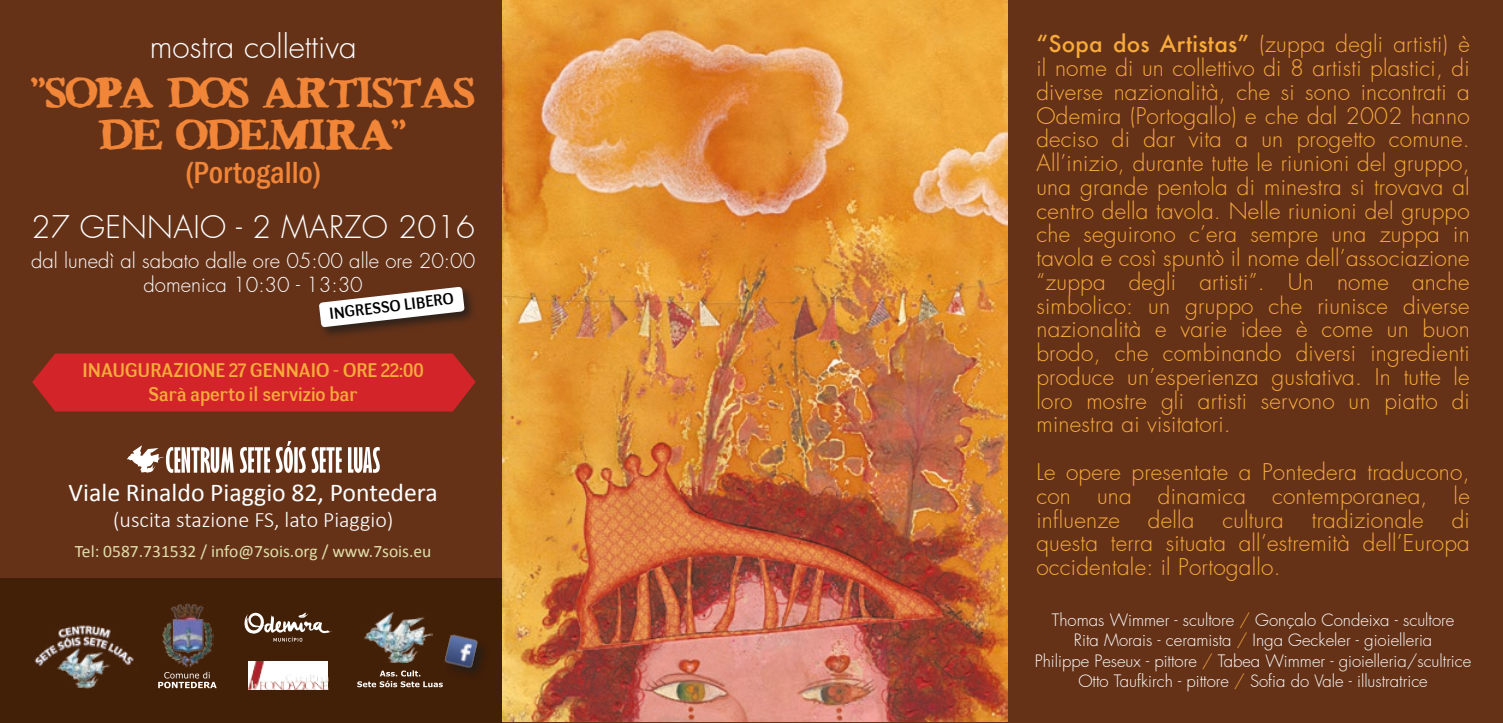
<style>
.page{position:relative;width:1503px;height:723px;background:#fff}
.page>*{position:absolute;margin:0;border:0;box-sizing:border-box;transform-origin:0 0}
.t1{font:300 31.5px "Futura";color:#fff}
.t2{font:500 condensed 31.5px "Franklin Gothic";color:#f18538}
.t3{font:31px/42.5px "Bedbug";letter-spacing:-.04em;color:#f18538;text-align:center}
.t4{font:300 30.5px "Futura";letter-spacing:.01em;color:#fff}
.t5{font:25.75px "Calibri";color:#fff}
.t6{font:300 22.5px/23.8px "Futura";letter-spacing:.01em;color:#f8ab3b;text-align:justify}
.t7{font:300 22px "Calibri";color:#fff}
.t8{font:300 20.25px/23.8px "Futura";color:#fff;text-align:center}
.t9{font:19.5px/23.5px "Negotiate Free";color:#f8ab3b;text-align:center}
.t10{font:17.5px "Calibri";color:#dfdfab}
.t11{font:300 16.75px/20px "Futura";color:#fff;text-align:center}
.t12{font:16px "Negotiate Free";color:#020100}
.s1{font-weight:500}
.s2{color:#f8ab3b}
</style>
<div class="page">
<div style="left:0;top:0;width:1502px;height:723px;background:#653218"></div>
<div style="left:0;top:578px;width:502px;height:145px;background:#421f07"></div>
<div style="left:32px;top:353px;width:443px;height:58px;background:#d3242a"></div>
<img style="left:34px;top:625px;width:100px;height:63px">
<svg style="left:357px;top:670px;width:86px;height:17px"></svg>
<img style="left:364px;top:612px;width:68px;height:51px">
<img style="left:437px;top:634px;width:46px;height:38px">
<svg style="left:127px;top:441px;width:253px;height:32px"></svg>
<img style="left:162px;top:603px;width:52px;height:65px">
<svg style="left:158px;top:672px;width:59px;height:16px"></svg>
<img style="left:248px;top:661px;width:80px;height:28px">
<img style="left:502px;top:0;width:505px;height:722px">
<div style="left:317px;top:285px;width:160px;height:54px;background:#1d1d1b;opacity:.75"></div>
<svg style="left:319px;top:286px;width:146px;height:41px"></svg>
<svg style="left:244px;top:612px;width:88px;height:30px"></svg>
<h1 class="t1" style="left:150px;top:26px;width:208px">mostra collettiva</h1>
<h2 class="t3" style="left:31px;top:71px;width:446px">"SOPA DOS ARTISTAS<br>DE ODEMIRA"</h2>
<h1 class="t2" style="left:185px;top:152px;width:137px">(Portogallo)</h1>
<h3 class="t4" style="left:31px;top:208px;width:161px">27 gennaio</h3>
<h3 class="t4" style="left:236px;top:208px;width:240px">- 2 marzo 2016</h3>
<p class="t8" style="left:31px;top:249px;width:446px">dal lunedì al sabato dalle ore 05:00 alle ore 20:00 domenica 10:30 - 13:30</p>
<p class="t12" style="left:328px;top:304px;width:126px;rotate:-7deg">INGRESSO LIBERO</p>
<p class="t9" style="left:83px;top:359px;width:342px">INAUGURAZIONE 27 GENNAIO - ORE 22:00<br>SARÀ APERTO IL SERVIZIO BAR</p>
<p class="t5" style="left:69px;top:476px;width:370px">Viale Rinaldo Piaggio 82, Pontedera</p>
<p class="t7" style="left:113px;top:506px;width:282px">(uscita stazione FS, lato Piaggio)</p>
<p class="t10" style="left:75px;top:540px;width:358px">Tel: 0587.731532 / info@7sois.org / www.7sois.eu</p>
<p class="t6" style="left:1036px;top:32px;width:435px"><span class="s1">“Sopa dos Artistas”</span> (zuppa degli artisti) è il nome di un collettivo di 8 artisti plastici, di diverse nazionalità, che si sono incontrati a Odemira (Portogallo) e che dal 2002 hanno deciso di dar vita a un progetto comune.<br>All’inizio, durante tutte le riunioni del gruppo, una grande pentola di minestra si trovava al centro della tavola. Nelle riunioni del gruppo che seguirono c’era sempre una zuppa in tavola e così spuntò il nome dell’associazione “zuppa degli artisti”. Un nome anche simbolico: un gruppo che riunisce diverse nazionalità e varie idee è come un buon brodo, che combinando diversi ingredienti produce un’esperienza gustativa. In tutte le loro mostre gli artisti servono un piatto di minestra ai visitatori.</p>
<p class="t6" style="left:1036px;top:460px;width:435px">Le opere presentate a Pontedera traducono, con una dinamica contemporanea, le influenze della cultura tradizionale di questa terra situata all’estremità dell’Europa occidentale: il Portogallo.</p>
<p class="t11" style="left:1034px;top:610px;width:438px">Thomas Wimmer - scultore <span class="s2">/</span> Gonçalo Condeixa - scultore<br>Rita Morais - ceramista <span class="s2">/</span> Inga Geckeler - gioielleria<br>Philippe Peseux - pittore <span class="s2">/</span> Tabea Wimmer - gioielleria/scultrice Otto Taufkirch - pittore <span class="s2">/</span> Sofia do Vale - illustratrice</p>
</div>
